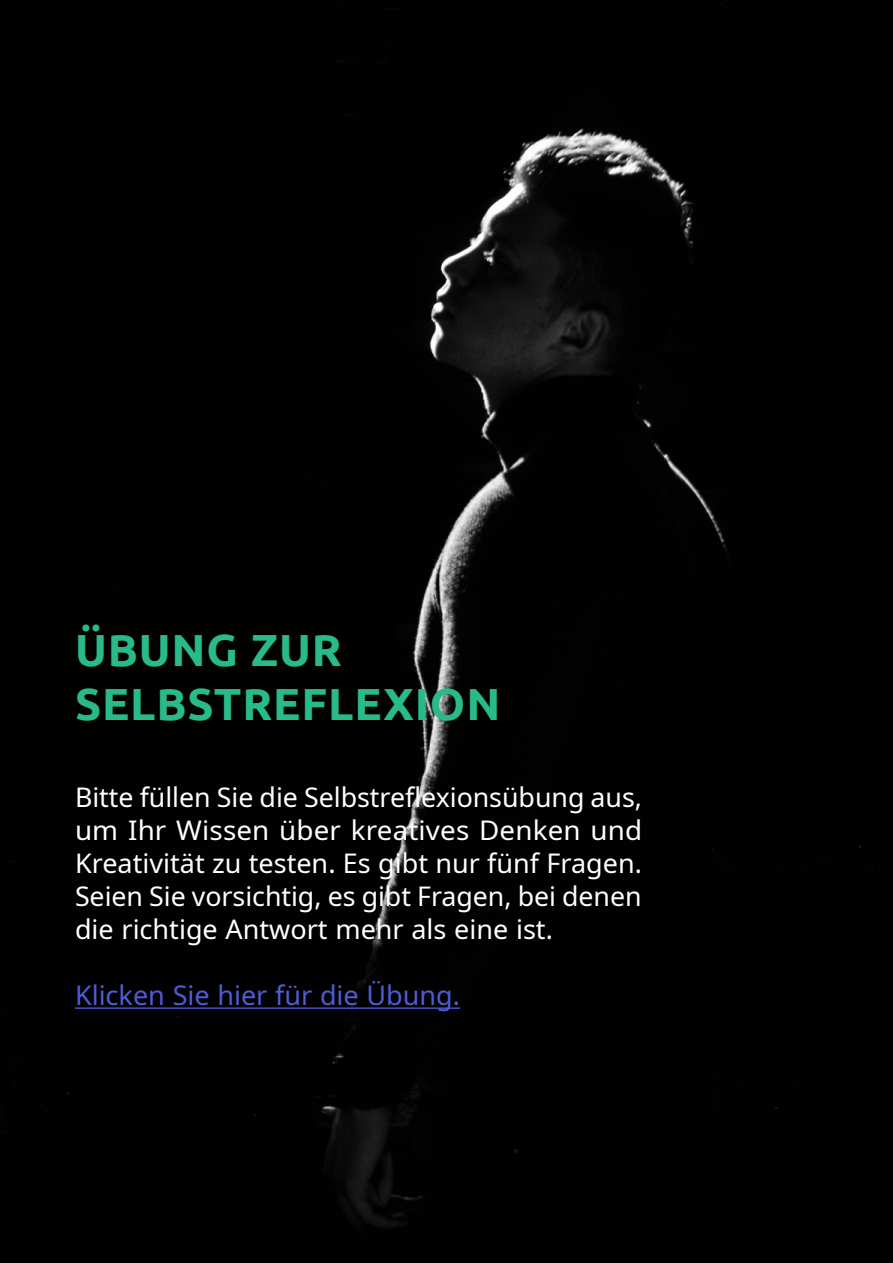
<style>
.page{position:relative;width:893px;height:1263px;background:#010101}
.page>*{position:absolute;margin:0;border:0;box-sizing:border-box;transform-origin:0 0}
.t1{font:700 45px/54px "Ubuntu";letter-spacing:.02em;color:#29ba8a}
.t2{font:27px/33px "Noto Sans";color:#fff;text-align:justify}
.t3{font:27px "Noto Sans";color:#4f5cd6}
</style>
<div class="page">
<hr style="left:75px;top:1007px;width:385px;height:2px;background:#4f5cd6">
<h1 class="t1" style="left:75px;top:623px;width:427px">ÜBUNG ZUR<br>SELBSTREFLEXION</h1>
<p class="t2" style="left:75px;top:782px;width:569px">Bitte füllen Sie die Selbstreflexionsübung aus, um Ihr Wissen über kreatives Denken und Kreativität zu testen. Es gibt nur fünf Fragen.<br>Seien Sie vorsichtig, es gibt Fragen, bei denen die richtige Antwort mehr als eine ist.</p>
<p class="t3" style="left:75px;top:977px;width:387px">Klicken Sie hier für die Übung.</p>
</div>
